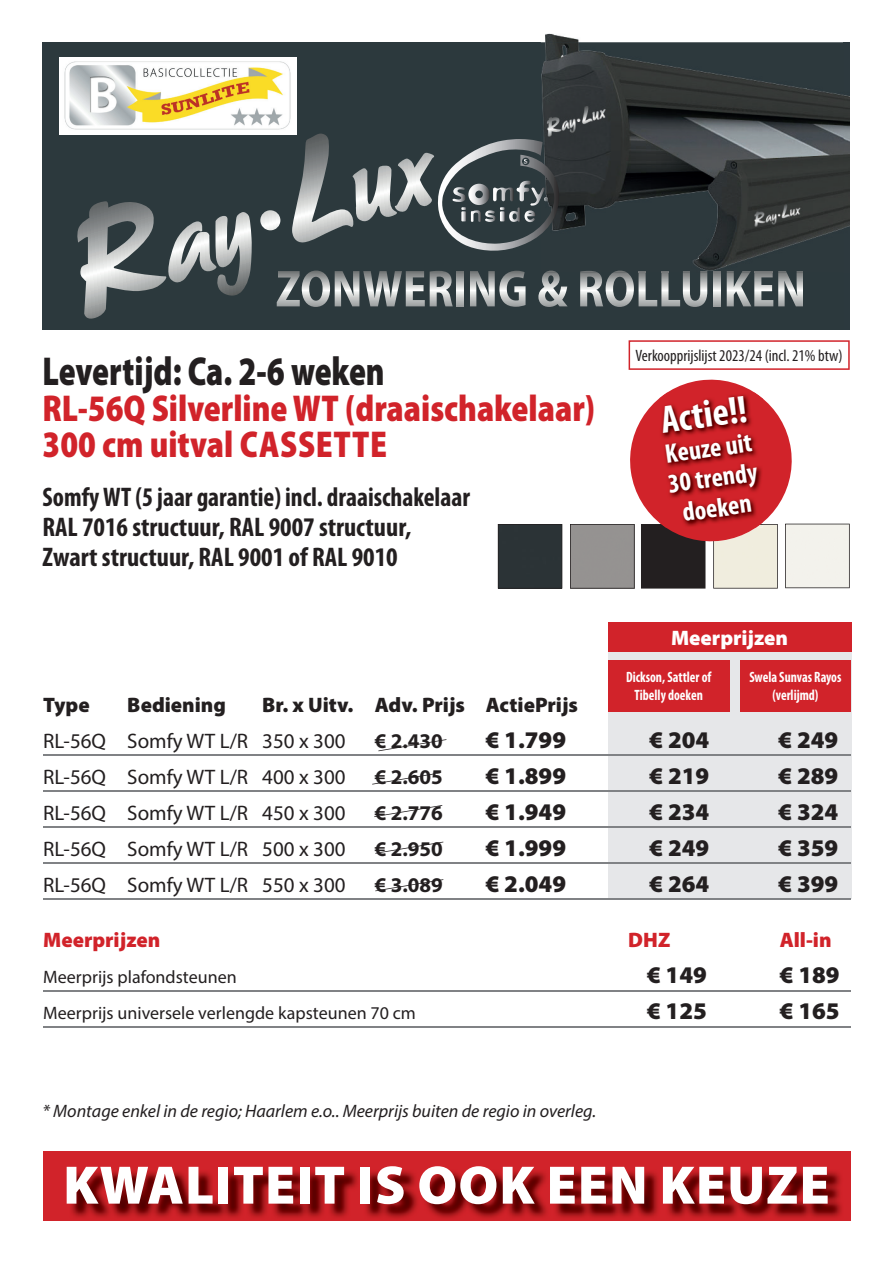
<style>
.page{position:relative;width:893px;height:1263px;background:#fff}
.page>*{position:absolute;margin:0;border:0;box-sizing:border-box;transform-origin:0 0}
.t1{font:900 54.6px "Myriad Pro";letter-spacing:.02em;color:#fff}
.t2{font:900 40.5px "Myriad Pro";color:#231f20;scale:.78 1}
.t3{font:700 condensed 39px "Myriad Pro";color:#fff}
.t4{font:900 semi-condensed 37.5px/36px "Myriad Pro";color:#d1232a;scale:.89 1}
.t5{font:700 condensed 27px/30px "Myriad Pro";color:#231f20;scale:.96 1}
.t6{font:700 condensed 27px/30px "Myriad Pro";color:#fff;text-align:center}
.t7{font:900 24px "Myriad Pro";color:#231f20}
.t8{font:21px "Myriad Pro";color:#231f20}
.t9{font:900 21px "Myriad Pro";color:#231f20}
.t10{font:700 21px "Myriad Pro";color:#231f20}
.t11{font:900 21px "Myriad Pro";color:#d1232a}
.t12{font:900 21px "Myriad Pro";color:#fff}
.t13{font:italic 18px "Myriad Pro";color:#231f20}
.t14{font:18px "Myriad Pro";color:#231f20}
.t15{font:condensed 16.5px "Myriad Pro";color:#231f20}
.t16{font:700 condensed 15px/18px "Myriad Pro";color:#fff;text-align:center;scale:.9 1}
</style>
<div class="page">
<div style="left:608px;top:622px;width:243px;height:276px;background:#e6e7e9"></div>
<div style="left:49px;top:43px;width:795px;height:287px;background:#2c393d"></div>
<svg style="left:77px;top:201px;width:175px;height:118px"></svg>
<svg style="left:260px;top:210px;width:20px;height:20px"></svg>
<svg style="left:277px;top:271px;width:176px;height:36px"></svg>
<svg style="left:457px;top:271px;width:7px;height:35px"></svg>
<svg style="left:470px;top:271px;width:56px;height:36px"></svg>
<svg style="left:713px;top:272px;width:7px;height:34px"></svg>
<div style="left:43px;top:1151px;width:808px;height:70px;background:#d1232a"></div>
<img style="left:71px;top:1171px;width:771px;height:47px">
<hr style="left:43px;top:754px;width:808px;height:2px;background:#808285">
<hr style="left:43px;top:790px;width:808px;height:2px;background:#808285">
<hr style="left:43px;top:826px;width:808px;height:2px;background:#808285">
<hr style="left:43px;top:862px;width:808px;height:2px;background:#808285">
<hr style="left:43px;top:898px;width:808px;height:2px;background:#808285">
<svg style="left:374px;top:805px;width:68px;height:12px"></svg>
<svg style="left:375px;top:842px;width:68px;height:12px"></svg>
<svg style="left:375px;top:879px;width:68px;height:12px"></svg>
<svg style="left:372px;top:772px;width:68px;height:12px"></svg>
<svg style="left:378px;top:739px;width:68px;height:12px"></svg>
<img style="left:60px;top:57px;width:236px;height:77px">
<hr style="left:43px;top:990px;width:808px;height:1px;background:#808285">
<hr style="left:43px;top:1026px;width:808px;height:1px;background:#808285">
<img style="left:541px;top:34px;width:309px;height:9px">
<img style="left:541px;top:43px;width:309px;height:229px">
<svg style="left:538px;top:271px;width:18px;height:36px"></svg>
<svg style="left:580px;top:271px;width:127px;height:36px"></svg>
<svg style="left:727px;top:271px;width:76px;height:35px"></svg>
<svg style="left:292px;top:134px;width:271px;height:119px"></svg>
<div style="left:498px;top:524px;width:64px;height:65px;background:#2b3336"></div>
<div style="left:608px;top:660px;width:121px;height:51px;background:#d1232a"></div>
<div style="left:740px;top:660px;width:111px;height:51px;background:#d1232a"></div>
<div style="left:608px;top:622px;width:243px;height:30px;background:#d1232a"></div>
<svg style="left:570px;top:340px;width:280px;height:249px"></svg>
<img style="left:660px;top:393px;width:103px;height:134px">
<h2 class="t2" style="left:43px;top:345px;width:440px">Levertijd: Ca. 2-6 weken</h2>
<h3 class="t4" style="left:43px;top:389px;width:622px">RL-56Q Silverline WT (draaischakelaar)<br>300 cm uitval CASSETTE</h3>
<p class="t5" style="left:43px;top:482px;width:447px">Somfy WT (5 jaar garantie) incl. draaischakelaar<br>RAL 7016 structuur, RAL 9007 structuur,<br>Zwart structuur, RAL 9001 of RAL 9010</p>
<p class="t15" style="left:636px;top:346px;width:209px">Verkoopprijslijst 2023/24 (incl. 21% btw)</p>
<h3 class="t3" style="left:658px;top:396px;width:88px;rotate:-8deg">Actie!!</h3>
<p class="t6" style="left:662px;top:439px;width:91px;rotate:-8deg">Keuze uit<br>30 trendy doeken</p>
<p class="t12" style="left:671px;top:624px;width:119px">Meerprijzen</p>
<p class="t16" style="left:626px;top:668px;width:96px">Dickson, Sattler of<br>Tibelly doeken</p>
<p class="t16" style="left:749px;top:668px;width:104px">Swela Sunvas Rayos (verlijmd)</p>
<p class="t9" style="left:43px;top:691px;width:48px">Type</p>
<p class="t9" style="left:127px;top:691px;width:100px">Bediening</p>
<p class="t9" style="left:262px;top:691px;width:317px">Br. x Uitv. Adv. Prijs ActiePrijs</p>
<p class="t8" style="left:43px;top:728px;width:304px">RL-56Q Somfy WT L/R 350 x 300</p>
<p class="t10" style="left:375px;top:727px;width:69px">€ 2.430</p>
<p class="t7" style="left:486px;top:724px;width:82px">€ 1.799</p>
<p class="t7" style="left:650px;top:724px;width:61px">€ 204</p>
<p class="t7" style="left:779px;top:724px;width:61px">€ 249</p>
<p class="t8" style="left:43px;top:764px;width:304px">RL-56Q Somfy WT L/R 400 x 300</p>
<p class="t10" style="left:375px;top:763px;width:69px">€ 2.605</p>
<p class="t7" style="left:486px;top:760px;width:82px">€ 1.899</p>
<p class="t7" style="left:650px;top:760px;width:61px">€ 219</p>
<p class="t7" style="left:779px;top:760px;width:61px">€ 289</p>
<p class="t8" style="left:43px;top:800px;width:304px">RL-56Q Somfy WT L/R 450 x 300</p>
<p class="t10" style="left:375px;top:799px;width:69px">€ 2.776</p>
<p class="t7" style="left:486px;top:796px;width:82px">€ 1.949</p>
<p class="t7" style="left:650px;top:796px;width:61px">€ 234</p>
<p class="t7" style="left:779px;top:796px;width:61px">€ 324</p>
<p class="t8" style="left:43px;top:836px;width:304px">RL-56Q Somfy WT L/R 500 x 300</p>
<p class="t10" style="left:375px;top:835px;width:69px">€ 2.950</p>
<p class="t7" style="left:486px;top:832px;width:82px">€ 1.999</p>
<p class="t7" style="left:650px;top:832px;width:61px">€ 249</p>
<p class="t7" style="left:779px;top:832px;width:61px">€ 359</p>
<p class="t8" style="left:43px;top:872px;width:304px">RL-56Q Somfy WT L/R 550 x 300</p>
<p class="t10" style="left:375px;top:871px;width:69px">€ 3.089</p>
<p class="t7" style="left:486px;top:868px;width:82px">€ 2.049</p>
<p class="t7" style="left:650px;top:868px;width:61px">€ 264</p>
<p class="t7" style="left:779px;top:868px;width:61px">€ 399</p>
<p class="t11" style="left:43px;top:926px;width:119px">Meerprijzen</p>
<p class="t11" style="left:628px;top:926px;width:44px">DHZ</p>
<p class="t11" style="left:780px;top:926px;width:53px">All-in</p>
<p class="t14" style="left:43px;top:966px;width:195px">Meerprijs plafondsteunen</p>
<p class="t7" style="left:647px;top:959px;width:61px">€ 149</p>
<p class="t7" style="left:780px;top:959px;width:61px">€ 189</p>
<p class="t14" style="left:43px;top:1002px;width:374px">Meerprijs universele verlengde kapsteunen 70 cm</p>
<p class="t7" style="left:647px;top:995px;width:61px">€ 125</p>
<p class="t7" style="left:780px;top:995px;width:61px">€ 165</p>
<p class="t13" style="left:43px;top:1100px;width:555px">* Montage enkel in de regio; Haarlem e.o.. Meerprijs buiten de regio in overleg.</p>
<h1 class="t1" style="left:63px;top:1149px;width:768px">KWALITEIT IS OOK EEN KEUZE</h1>
</div>
